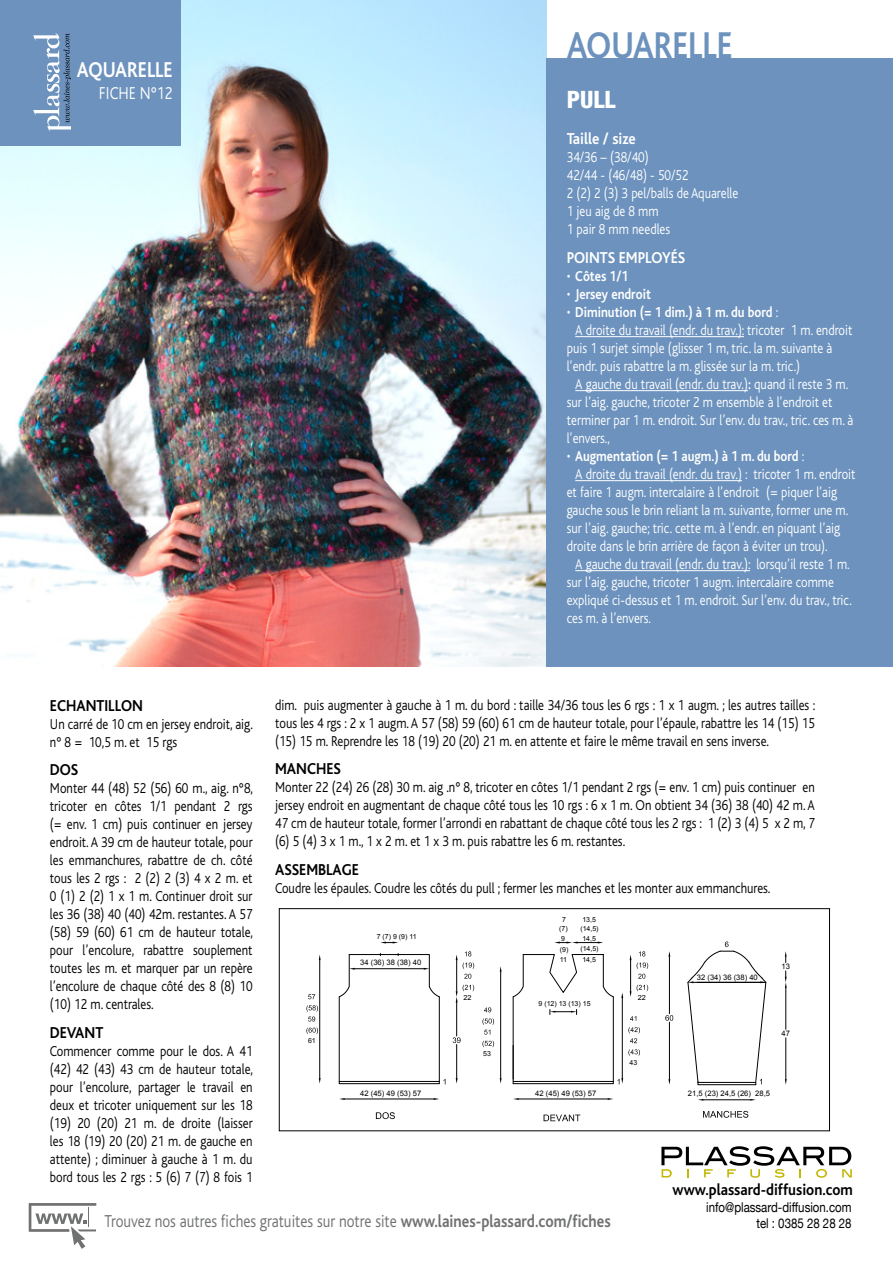
<style>
.page{position:relative;width:893px;height:1263px;background:#fff}
.page>*{position:absolute;margin:0;border:0;box-sizing:border-box;transform-origin:0 0}
.t1{font:700 39px "Bliss";color:#6c92bd;scale:.85 1}
.t2{font:800 condensed 24px "Helvetica Neue LT Std";color:#fff}
.t3{font:700 22.5px "Bliss";color:#fff;scale:.85 1}
.t4{font:300 18px "Bliss";color:#707172;scale:.85 1}
.t5{font:300 18px "Bliss";color:#fff;scale:.85 1}
.t6{font:700 16.5px "Bliss";color:#000;scale:.9 1}
.t7{font:700 16.5px "Bliss";color:#fff;scale:.9 1}
.t8{font:300 15px/18px "Bliss";color:#000;text-align:justify;scale:.85 1}
.t9{font:300 15px/18px "Bliss";color:#fff;scale:.85 1}
.t10{font:700 15px "Bliss";color:#fff;scale:.85 1}
.t11{font:13.5px/16.2px "Helvetica Neue";color:#000;text-align:right;scale:.85 1}
.t12{font:7.65px "Arial";color:#000}
.t13{font:7.05px/8.9px "Arial";color:#000}
.t14{font:7.05px "Arial";color:#000;scale:1.05 1}
.s1{font-weight:300}
.s2{font-weight:700}
</style>
<div class="page">
<img style="left:0;top:0;width:546px;height:666px">
<div style="left:0;top:0;width:181px;height:145px;background:#6c92bd"></div>
<svg style="left:33px;top:33px;width:37px;height:99px"></svg>
<div style="left:546px;top:58px;width:347px;height:608px;background:#6c92bd"></div>
<hr style="left:575px;top:336px;width:169px;height:1px;background:#fff">
<hr style="left:575px;top:390px;width:173px;height:1px;background:#fff">
<hr style="left:575px;top:480px;width:167px;height:1px;background:#fff">
<hr style="left:575px;top:570px;width:175px;height:1px;background:#fff">
<svg style="left:29px;top:1203px;width:67px;height:46px"></svg>
<svg style="left:661px;top:1146px;width:191px;height:32px"></svg>
<svg style="left:376px;top:1112px;width:19px;height:7px"></svg>
<svg style="left:544px;top:1114px;width:36px;height:7px"></svg>
<hr style="left:339px;top:997px;width:1px;height:87px;background:#000">
<svg style="left:380px;top:941px;width:18px;height:2px"></svg>
<hr style="left:345px;top:1099px;width:89px;height:1px;background:#000">
<svg style="left:703px;top:1111px;width:45px;height:7px"></svg>
<hr style="left:785px;top:988px;width:1px;height:41px;background:#000">
<hr style="left:785px;top:1038px;width:1px;height:41px;background:#000">
<svg style="left:785px;top:951px;width:2px;height:11px"></svg>
<svg style="left:785px;top:971px;width:2px;height:17px"></svg>
<hr style="left:339px;top:1081px;width:100px;height:1px;background:#000">
<hr style="left:319px;top:960px;width:1px;height:118px;background:#000">
<hr style="left:703px;top:1099px;width:47px;height:1px;background:#000">
<hr style="left:669px;top:1022px;width:1px;height:57px;background:#000">
<hr style="left:669px;top:957px;width:1px;height:57px;background:#000">
<svg style="left:665px;top:1015px;width:8px;height:6px"></svg>
<hr style="left:339px;top:1083px;width:100px;height:1px;background:#000">
<svg style="left:687px;top:941px;width:79px;height:144px"></svg>
<hr style="left:439px;top:997px;width:1px;height:87px;background:#000">
<hr style="left:456px;top:960px;width:1px;height:31px;background:#000">
<svg style="left:339px;top:953px;width:101px;height:44px"></svg>
<hr style="left:456px;top:1002px;width:1px;height:34px;background:#000">
<hr style="left:456px;top:1044px;width:1px;height:34px;background:#000">
<svg style="left:453px;top:1037px;width:8px;height:6px"></svg>
<hr style="left:519px;top:1099px;width:89px;height:1px;background:#000">
<svg style="left:513px;top:1098px;width:6px;height:2px"></svg>
<hr style="left:500px;top:972px;width:1px;height:106px;background:#000">
<svg style="left:308px;top:994px;width:7px;height:5px"></svg>
<svg style="left:306px;top:1005px;width:12px;height:16px"></svg>
<svg style="left:306px;top:1027px;width:12px;height:7px"></svg>
<svg style="left:456px;top:951px;width:18px;height:28px"></svg>
<svg style="left:456px;top:985px;width:18px;height:17px"></svg>
<svg style="left:484px;top:1007px;width:7px;height:5px"></svg>
<svg style="left:482px;top:1018px;width:12px;height:17px"></svg>
<svg style="left:482px;top:1041px;width:12px;height:6px"></svg>
<svg style="left:513px;top:951px;width:135px;height:133px"></svg>
<svg style="left:554px;top:941px;width:49px;height:2px"></svg>
<div style="left:279px;top:908px;width:551px;height:223px;border:1px solid #000"></div>
<h3 class="t3" style="left:77px;top:58px;width:114px">AQUARELLE</h3>
<p class="t5" style="left:99px;top:84px;width:88px">FICHE N°12</p>
<h1 class="t1" style="left:567px;top:25px;width:197px">AQUARELLE</h1>
<h2 class="t2" style="left:567px;top:84px;width:50px">PULL</h2>
<p class="t7" style="left:567px;top:130px;width:78px">Taille / size</p>
<p class="t9" style="left:567px;top:149px;width:203px">34/36 – (38/40)<br>42/44 - (46/48) - 50/52<br>2 (2) 2 (3) 3 pel/balls de Aquarelle<br>1 jeu aig de 8 mm<br>1 pair 8 mm needles</p>
<p class="t7" style="left:567px;top:249px;width:132px">Points employés</p>
<p class="t10" style="left:567px;top:268px;width:74px"><span class="s1">•</span> Côtes 1/1</p>
<p class="t10" style="left:567px;top:286px;width:101px"><span class="s1">•</span> Jersey endroit</p>
<p class="t10" style="left:567px;top:304px;width:250px"><span class="s1">•</span> Diminution (= 1 dim.) à 1 m. du bord <span class="s1">:</span></p>
<p class="t9" style="left:575px;top:321px;width:328px">A droite du travail (endr. du trav.): tricoter 1 m. endroit</p>
<p class="t9" style="left:567px;top:339px;width:314px">puis 1 surjet simple (glisser 1 m, tric. la m. suivante à</p>
<p class="t9" style="left:567px;top:357px;width:276px">l’endr. puis rabattre la m. glissée sur la m. tric.)</p>
<p class="t9" style="left:575px;top:375px;width:323px">A gauche du travail (endr. du trav.)<span class="s2">:</span> quand il reste 3 m.</p>
<p class="t9" style="left:567px;top:393px;width:314px">sur l’aig. gauche, tricoter 2 m ensemble à l’endroit et</p>
<p class="t9" style="left:567px;top:411px;width:339px">terminer par 1 m. endroit. Sur l’env. du trav., tric. ces m. à</p>
<p class="t9" style="left:567px;top:429px;width:52px">l’envers.,</p>
<p class="t10" style="left:567px;top:448px;width:281px"><span class="s1">•</span> Augmentation (= 1 augm.) à 1 m. du bord <span class="s1">:</span></p>
<p class="t9" style="left:575px;top:465px;width:331px">A droite du travail (endr. du trav.) : tricoter 1 m. endroit</p>
<p class="t9" style="left:567px;top:483px;width:319px">et faire 1 augm. intercalaire à l’endroit (= piquer l’aig</p>
<p class="t9" style="left:567px;top:501px;width:333px">gauche sous le brin reliant la m. suivante, former une m.</p>
<p class="t9" style="left:567px;top:519px;width:323px">sur l’aig. gauche; tric. cette m. à l’endr. en piquant l’aig</p>
<p class="t9" style="left:567px;top:537px;width:309px">droite dans le brin arrière de façon à éviter un trou).</p>
<p class="t9" style="left:575px;top:555px;width:324px">A gauche du travail (endr. du trav.): lorsqu’il reste 1 m.</p>
<p class="t9" style="left:567px;top:573px;width:316px">sur l’aig. gauche, tricoter 1 augm. intercalaire comme</p>
<p class="t9" style="left:567px;top:591px;width:337px">expliqué ci-dessus et 1 m. endroit. Sur l’env. du trav., tric.</p>
<p class="t9" style="left:567px;top:609px;width:101px">ces m. à l’envers.</p>
<p class="t8" style="left:275px;top:696px;width:637px">dim. puis augmenter à gauche à 1 m. du bord : taille 34/36 tous les 6 rgs : 1 x 1 augm. ; les autres tailles : tous les 4 rgs : 2 x 1 augm. A 57 (58) 59 (60) 61 cm de hauteur totale, pour l’épaule, rabattre les 14 (15) 15 (15) 15 m. Reprendre les 18 (19) 20 (20) 21 m. en attente et faire le même travail en sens inverse.</p>
<p class="t6" style="left:275px;top:760px;width:12px">MANCH</p>
<p class="t6" style="left:326px;top:760px;width:18px">ES</p>
<p class="t8" style="left:275px;top:779px;width:637px">Monter 22 (24) 26 (28) 30 m. aig .n° 8, tricoter en côtes 1/1 pendant 2 rgs (= env. 1 cm) puis continuer en jersey endroit en augmentant de chaque côté tous les 10 rgs : 6 x 1 m. On obtient 34 (36) 38 (40) 42 m. A 47 cm de hauteur totale, former l’arrondi en rabattant de chaque côté tous les 2 rgs : 1 (2) 3 (4) 5 x 2 m, 7 (6) 5 (4) 3 x 1 m., 1 x 2 m. et 1 x 3 m. puis rabattre les 6 m. restantes.</p>
<p class="t6" style="left:275px;top:860px;width:95px">ASSEMBLAGE</p>
<p class="t8" style="left:275px;top:879px;width:584px">Coudre les épaules. Coudre les côtés du pull ; fermer les manches et les monter aux emmanchures.</p>
<p class="t6" style="left:50px;top:697px;width:105px">Echantillon</p>
<p class="t8" style="left:50px;top:715px;width:240px">Un carré de 10 cm en jersey endroit, aig. n° 8 = 10,5 m. et 15 rgs</p>
<p class="t6" style="left:50px;top:761px;width:33px">DOS</p>
<p class="t8" style="left:50px;top:780px;width:241px">Monter 44 (48) 52 (56) 60 m., aig. n°8, tricoter en côtes 1/1 pendant 2 rgs (= env. 1 cm) puis continuer en jersey endroit. A 39 cm de hauteur totale, pour les emmanchures, rabattre de ch. côté tous les 2 rgs : 2 (2) 2 (3) 4 x 2 m. et 0 (1) 2 (2) 1 x 1 m. Continuer droit sur les 36 (38) 40 (40) 42m. restantes. A 57 (58) 59 (60) 61 cm de hauteur totale, pour l’encolure, rabattre souplement toutes les m. et marquer par un repère l’encolure de chaque côté des 8 (8) 10 (10) 12 m. centrales.</p>
<p class="t6" style="left:50px;top:1024px;width:40px">DEVANT</p>
<p class="t8" style="left:50px;top:1042px;width:241px">Commencer comme pour le dos. A 41 (42) 42 (43) 43 cm de hauteur totale, pour l’encolure, partager le travail en deux et tricoter uniquement sur les 18 (19) 20 (20) 21 m. de droite (laisser les 18 (19) 20 (20) 21 m. de gauche en attente) ; diminuer à gauche à 1 m. du bord tous les 2 rgs : 5 (6) 7 (7) 8 fois 1</p>
<p class="t13" style="left:454px;top:887px;width:25px">5 tailles</p>
<p class="t13" style="left:580px;top:915px;width:20px">13,5 (14,5)</p>
<p class="t13" style="left:580px;top:933px;width:20px;line-height:10.5px">14,5 (14,5)</p>
<p class="t13" style="left:559px;top:915px;width:10px;text-align:center">7 (7)</p>
<p class="t13" style="left:560px;top:933px;width:10px;line-height:10.9px">9 (9)</p>
<p class="t13" style="left:377px;top:932px;width:41px">7 (7) 9 (9) 11</p>
<p class="t13" style="left:560px;top:955px;width:9px">11</p>
<p class="t13" style="left:582px;top:955px;width:15px">14,5</p>
<p class="t12" style="left:360px;top:957px;width:62px">34 (36) 38 (38) 40</p>
<p class="t12" style="left:782px;top:961px;width:10px">13</p>
<p class="t12" style="left:697px;top:972px;width:62px">32 (34) 36 (38) 40</p>
<p class="t14" style="left:463px;top:992px;width:9px">22</p>
<p class="t14" style="left:638px;top:992px;width:9px">22</p>
<p class="t13" style="left:538px;top:999px;width:54px">9 (12) 13 (13) 15</p>
<p class="t12" style="left:782px;top:1028px;width:10px">47</p>
<p class="t13" style="left:308px;top:1037px;width:9px">61</p>
<p class="t13" style="left:483px;top:1049px;width:9px">53</p>
<p class="t13" style="left:629px;top:1058px;width:9px">43</p>
<p class="t12" style="left:360px;top:1088px;width:62px">42 (45) 49 (53) 57</p>
<p class="t12" style="left:535px;top:1088px;width:62px">42 (45) 49 (53) 57</p>
<p class="t12" style="left:688px;top:1088px;width:84px">21,5 (23) 24,5 (26) 28,5</p>
<p class="t6" style="left:673px;top:1181px;width:202px">www.plassard-diffusion.com</p>
<p class="t11" style="left:706px;top:1199px;width:173px">info@plassard-diffusion.com tel : 0385 28 28 28</p>
<p class="t4" style="left:104px;top:1212px;width:597px">Trouvez nos autres fiches gratuites sur notre site <span class="s2">www.laines-plassard.com/fiches</span></p>
</div>
